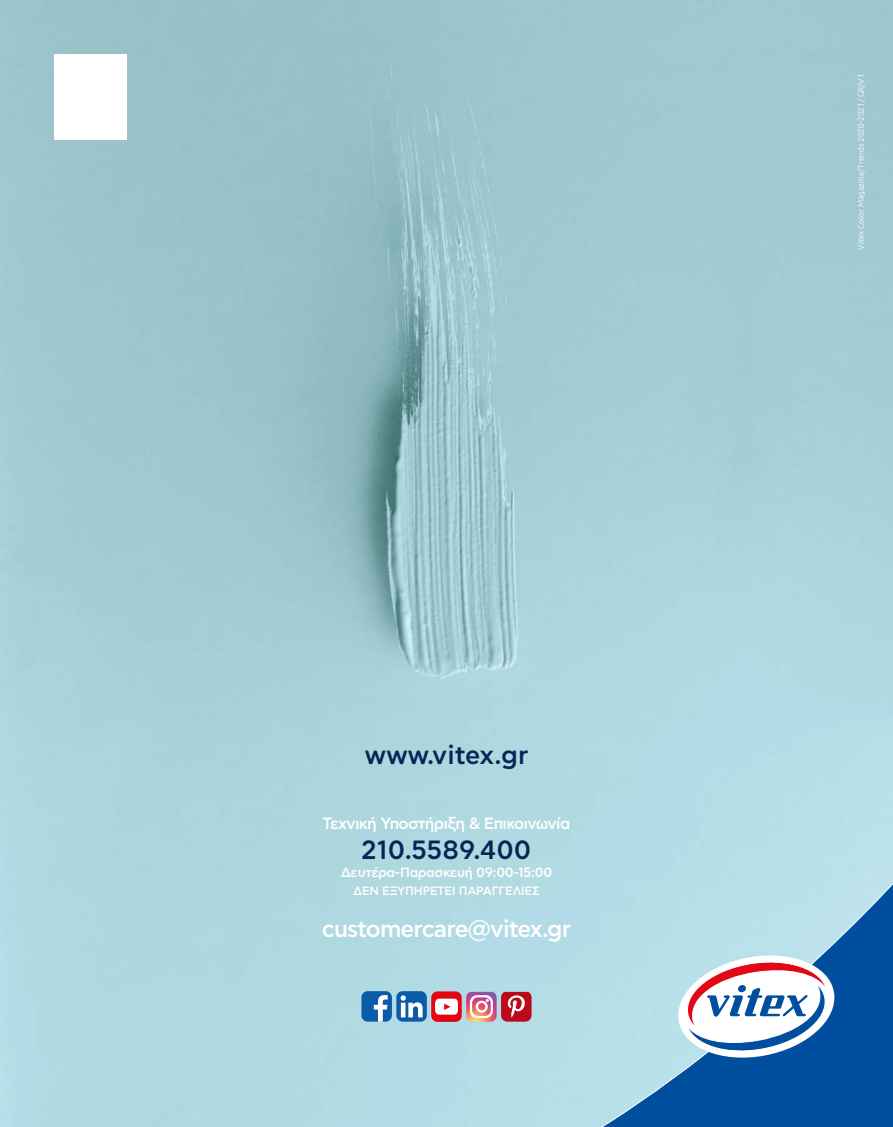
<style>
.page{position:relative;width:893px;height:1127px;background:#fff}
.page>*{position:absolute;margin:0;border:0;box-sizing:border-box;transform-origin:0 0}
.t1{font:500 26.4px "CF Asty Std";color:#002856}
.t2{font:500 24px "CF Asty Std";letter-spacing:-.04em;color:#fff}
.t3{font:500 16.2px "CF Asty Std";letter-spacing:-.04em;color:#fff}
.t4{font:500 13.5px "CF Asty Std";letter-spacing:-.02em;color:#fff}
.t5{font:500 12px "CF Asty Std";letter-spacing:-.02em;color:#fff}
.t6{font:300 8.25px "Ubuntu";color:#fff}
</style>
<div class="page">
<img style="left:0;top:0;width:893px;height:1127px">
<div style="left:431px;top:991px;width:31px;height:31px;background:#e30512;border-radius:6px"></div>
<div style="left:361px;top:991px;width:31px;height:30px;background:#0a5ca8;border-radius:6px"></div>
<svg style="left:374px;top:995px;width:14px;height:26px"></svg>
<div style="left:396px;top:991px;width:31px;height:30px;background:#0a5ca8;border-radius:6px"></div>
<svg style="left:466px;top:992px;width:56px;height:30px;background:#d17989"></svg>
<svg style="left:401px;top:995px;width:22px;height:22px"></svg>
<svg style="left:435px;top:998px;width:23px;height:16px"></svg>
<svg style="left:522px;top:829px;width:371px;height:298px;background:#89b9d3"></svg>
<svg style="left:674px;top:950px;width:164px;height:113px"></svg>
<div style="left:738px;top:985px;width:8px;height:7px;background:#004f9f;border-radius:50%"></div>
<div style="left:54px;top:54px;width:72px;height:85px;background:#fff"></div>
<h1 class="t1" style="left:364px;top:739px;width:165px">www.vitex.gr</h1>
<h3 class="t3" style="left:323px;top:814px;width:249px">Τεχνική Υποστήριξη &amp; Επικοινωνία</h3>
<h1 class="t1" style="left:362px;top:835px;width:171px">210.5589.400</h1>
<h3 class="t4" style="left:341px;top:865px;width:213px">Δευτέρα-Παρασκευή 09:00-15:00</h3>
<h3 class="t5" style="left:353px;top:884px;width:188px">ΔΕΝ ΕΞΥΠΗΡΕΤΕΙ ΠΑΡΑΓΓΕΛΙΕΣ</h3>
<h2 class="t2" style="left:322px;top:915px;width:251px">customercare@vitex.gr</h2>
<p class="t6" style="left:856px;top:250px;width:177px;rotate:-90deg">Vitex Color Magazine/Trends 2020-2021/ GR/V1</p>
</div>
